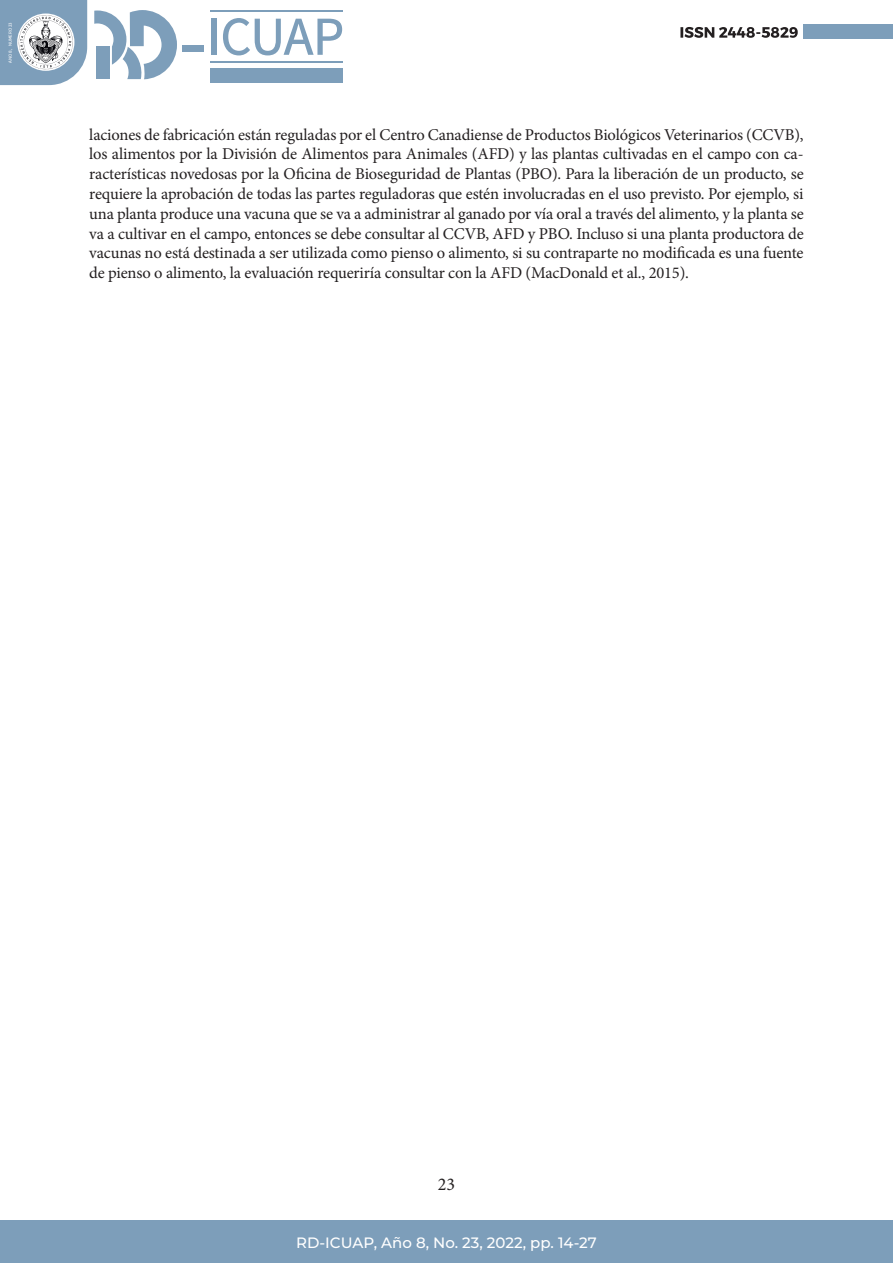
<style>
.page{position:relative;width:893px;height:1263px;background:#fff}
.page>*{position:absolute;margin:0;border:0;box-sizing:border-box;transform-origin:0 0}
.t1{font:18px "Minion Pro";color:#231f20}
.TÍTULO_DE_ARTÍCULO{font:16.5px/19.8px "Minion Pro";letter-spacing:-.01em;color:#231f20;text-align:justify}
.t2{font:500 15px "Montserrat";color:#fff}
.t3{font:4.5px "BUAP802";color:#fff}
</style>
<div class="page">
<div style="left:804px;top:25px;width:89px;height:14px;background:#7d9eba"></div>
<svg style="left:680px;top:27px;width:118px;height:11px"></svg>
<div style="left:0;top:1220px;width:893px;height:43px;background:#7d9eba"></div>
<svg style="left:94px;top:10px;width:83px;height:69px"></svg>
<div style="left:96px;top:46px;width:14px;height:33px;background:#7d9eba"></div>
<svg style="left:0;top:0;width:87px;height:85px"></svg>
<div style="left:3px;top:9px;width:11px;height:67px;background:#7d9eba"></div>
<div style="left:182px;top:45px;width:21px;height:7px;background:#7d9eba"></div>
<div style="left:210px;top:68px;width:133px;height:14px;background:#7d9eba"></div>
<svg style="left:203px;top:18px;width:139px;height:37px"></svg>
<hr style="left:210px;top:10px;width:133px;height:2px;background:#7d9eba">
<hr style="left:210px;top:61px;width:133px;height:2px;background:#7d9eba">
<p class="t3" style="left:8px;top:63px;width:42px;rotate:-90deg">AÑO 8, NÚMERO 23</p>
<p class="TÍTULO_DE_ARTÍCULO" style="left:89px;top:124px;width:716px">laciones de fabricación están reguladas por el Centro Canadiense de Productos Biológicos Veterinarios (CCVB), los alimentos por la División de Alimentos para Animales (AFD) y las plantas cultivadas en el campo con ca&shy;racterísticas novedosas por la Oficina de Bioseguridad de Plantas (PBO). Para la liberación de un producto, se requiere la aprobación de todas las partes reguladoras que estén involucradas en el uso previsto. Por ejemplo, si una planta produce una vacuna que se va a administrar al ganado por vía oral a través del alimento, y la planta se va a cultivar en el campo, entonces se debe consultar al CCVB, AFD y PBO. Incluso si una planta productora de vacunas no está destinada a ser utilizada como pienso o alimento, si su contraparte no modificada es una fuente de pienso o alimento, la evaluación requeriría consultar con la AFD (MacDonald et al., 2015).</p>
<p class="t1" style="left:438px;top:1172px;width:19px">23</p>
<p class="t2" style="left:296px;top:1232px;width:302px">RD-ICUAP, Año 8, No. 23, 2022, pp. 14-27</p>
</div>
